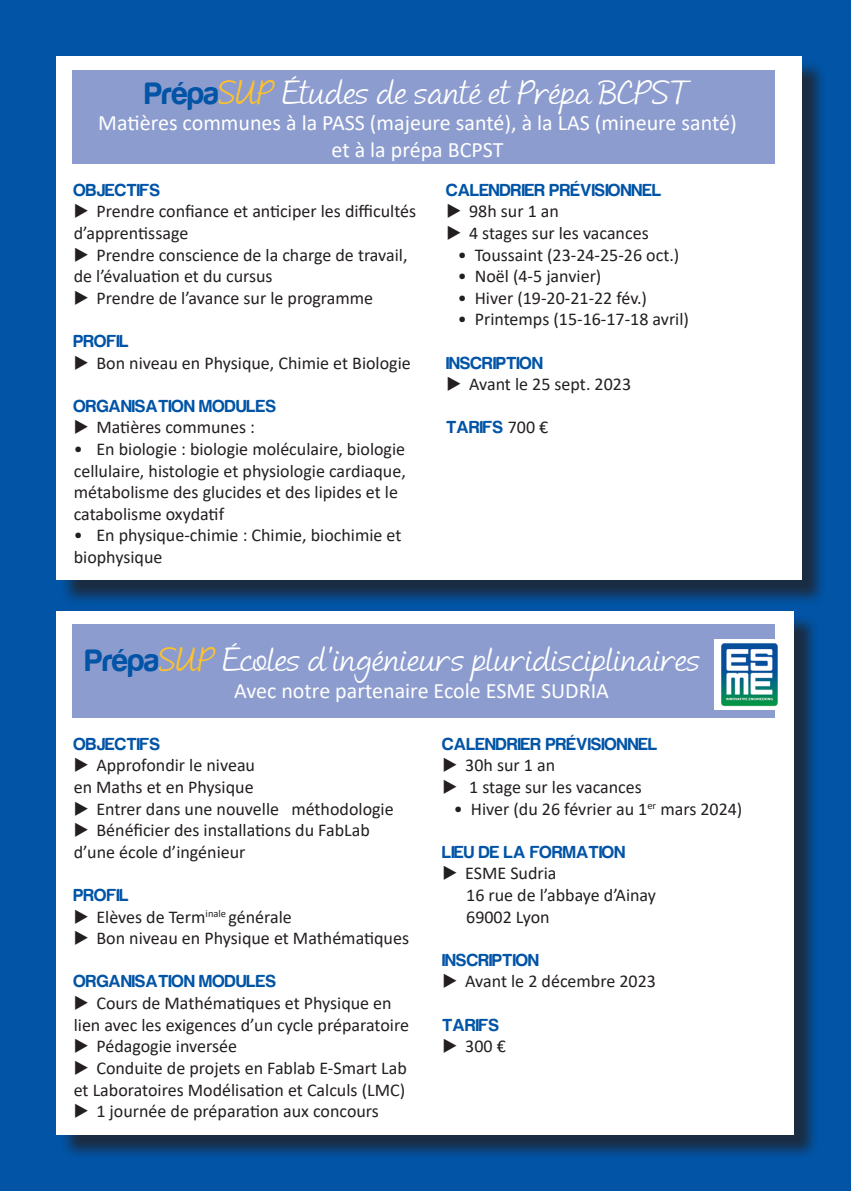
<style>
.page{position:relative;width:851px;height:1191px;background:#fff}
.page>*{position:absolute;margin:0;border:0;box-sizing:border-box;transform-origin:0 0}
.t1{font:32px "Andrea II Script Slant";color:#fff}
.t2{font:22px "Calibri";color:#fff}
.t3{font:18px/21.6px "Calibri";color:#231f20}
.t4{font:18px "Harabara";letter-spacing:.02em;color:#0154a6}
.s1{font-family:"Harabara";color:#0154a6}
.s2{color:#ffc22b}
.s3{font-family:"Calibri";color:#231f20}
</style>
<div class="page">
<div style="left:0;top:0;width:850px;height:1191px;background:#0154a6"></div>
<div style="left:60px;top:60px;width:766px;height:545px;background:#231f20;opacity:.75"></div>
<div style="left:57px;top:57px;width:744px;height:523px;background:#fff"></div>
<div style="left:60px;top:614px;width:759px;height:545px;background:#231f20;opacity:.75"></div>
<div style="left:57px;top:611px;width:737px;height:523px;background:#fff"></div>
<div style="left:72px;top:70px;width:702px;height:93px;background:#8c9cce"></div>
<div style="left:72px;top:624px;width:702px;height:93px;background:#8c9cce"></div>
<img style="left:714px;top:639px;width:70px;height:70px">
<p class="t1" style="left:145px;top:75px;width:546px"><span class="s1">Prépa</span><span class="s2">SUP</span> Études de santé et Prépa BCPST</p>
<p class="t2" style="left:98px;top:108px;width:640px">Matières communes à la PASS (majeure santé), à la LAS (mineure santé)</p>
<p class="t2" style="left:331px;top:134px;width:173px">et à la prépa BCPST</p>
<p class="t4" style="left:74px;top:180px;width:88px">OBJECTIFS</p>
<p class="t3" style="left:74px;top:200px;width:344px">▶ Prendre confiance et anticiper les difficultés d’apprentissage</p>
<p class="t3" style="left:74px;top:243px;width:335px">▶ Prendre conscience de la charge de travail, de l’évaluation et du cursus</p>
<p class="t3" style="left:74px;top:286px;width:301px">▶ Prendre de l’avance sur le programme</p>
<p class="t4" style="left:74px;top:331px;width:56px">PROFIL</p>
<p class="t3" style="left:74px;top:351px;width:338px">▶ Bon niveau en Physique, Chimie et Biologie</p>
<p class="t4" style="left:74px;top:396px;width:204px">ORGANISATION MODULES</p>
<p class="t3" style="left:74px;top:416px;width:183px">▶ Matières communes :</p>
<p class="t3" style="left:74px;top:438px;width:333px">• En biologie : biologie moléculaire, biologie cellulaire, histologie et physiologie cardiaque, métabolisme des glucides et des lipides et le catabolisme oxydatif</p>
<p class="t3" style="left:74px;top:524px;width:329px">• En physique-chimie : Chimie, biochimie et biophysique</p>
<p class="t4" style="left:446px;top:180px;width:216px">CALENDRIER PRÉVISIONNEL</p>
<p class="t3" style="left:446px;top:200px;width:114px">▶ 98h sur 1 an</p>
<p class="t3" style="left:446px;top:222px;width:204px">▶ 4 stages sur les vacances</p>
<p class="t3" style="left:457px;top:243px;width:223px">• Toussaint (23-24-25-26 oct.)</p>
<p class="t3" style="left:457px;top:265px;width:145px">• Noël (4-5 janvier)</p>
<p class="t3" style="left:457px;top:286px;width:191px">• Hiver (19-20-21-22 fév.)</p>
<p class="t3" style="left:457px;top:308px;width:233px">• Printemps (15-16-17-18 avril)</p>
<p class="t4" style="left:446px;top:353px;width:98px">INSCRIPTION</p>
<p class="t3" style="left:446px;top:373px;width:186px">▶ Avant le 25 sept. 2023</p>
<p class="t4" style="left:446px;top:418px;width:103px">TARIFS <span class="s3">700 €</span></p>
<p class="t1" style="left:85px;top:642px;width:617px"><span class="s1">Prépa</span><span class="s2">SUP</span> Écoles d’ingénieurs pluridisciplinaires</p>
<p class="t2" style="left:234px;top:675px;width:376px">Avec notre partenaire Ecole ESME SUDRIA</p>
<p class="t4" style="left:74px;top:734px;width:88px">OBJECTIFS</p>
<p class="t3" style="left:74px;top:754px;width:183px">▶ Approfondir le niveau en Maths et en Physique</p>
<p class="t3" style="left:74px;top:797px;width:321px">▶ Entrer dans une nouvelle méthodologie</p>
<p class="t3" style="left:74px;top:819px;width:297px">▶ Bénéficier des installations du FabLab d’une école d’ingénieur</p>
<p class="t4" style="left:74px;top:885px;width:56px">PROFIL</p>
<p class="t3" style="left:74px;top:905px;width:220px">▶ Elèves de Term<sup>inale</sup> générale</p>
<p class="t3" style="left:74px;top:927px;width:337px">▶ Bon niveau en Physique et Mathématiques</p>
<p class="t4" style="left:74px;top:972px;width:204px">ORGANISATION MODULES</p>
<p class="t3" style="left:74px;top:991px;width:337px">▶ Cours de Mathématiques et Physique en lien avec les exigences d’un cycle préparatoire</p>
<p class="t3" style="left:74px;top:1035px;width:165px">▶ Pédagogie inversée</p>
<p class="t3" style="left:74px;top:1056px;width:334px">▶ Conduite de projets en Fablab E-Smart Lab et Laboratoires Modélisation et Calculs (LMC)</p>
<p class="t3" style="left:74px;top:1099px;width:307px">▶ 1 journée de préparation aux concours</p>
<p class="t4" style="left:442px;top:734px;width:216px">CALENDRIER PRÉVISIONNEL</p>
<p class="t3" style="left:442px;top:754px;width:114px">▶ 30h sur 1 an</p>
<p class="t3" style="left:442px;top:775px;width:201px">▶ 1 stage sur les vacances</p>
<p class="t3" style="left:454px;top:797px;width:290px">• Hiver (du 26 février au 1<sup>er</sup> mars 2024)</p>
<p class="t4" style="left:442px;top:842px;width:184px">LIEU DE LA FORMATION</p>
<p class="t3" style="left:442px;top:862px;width:115px">▶ ESME Sudria</p>
<p class="t3" style="left:466px;top:883px;width:191px">16 rue de l’abbaye d’Ainay</p>
<p class="t3" style="left:466px;top:905px;width:85px">69002 Lyon</p>
<p class="t4" style="left:442px;top:950px;width:98px">INSCRIPTION</p>
<p class="t3" style="left:442px;top:970px;width:215px">▶ Avant le 2 décembre 2023</p>
<p class="t4" style="left:442px;top:1015px;width:58px">TARIFS</p>
<p class="t3" style="left:442px;top:1035px;width:65px">▶ 300 €</p>
</div>
